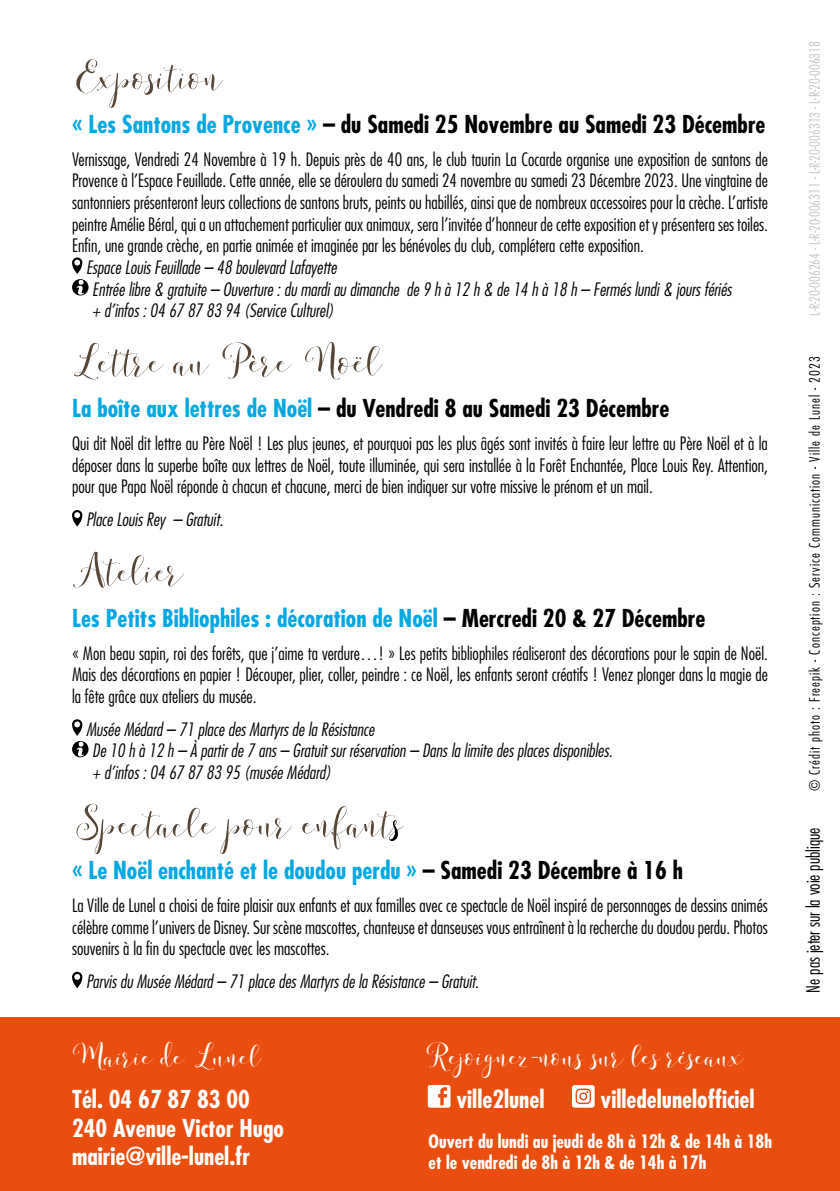
<style>
.page{position:relative;width:840px;height:1191px;background:#fff}
.page>*{position:absolute;margin:0;border:0;box-sizing:border-box;transform-origin:0 0}
.t1{font:64px "Storybook";color:#574635}
.t2{font:48px "Storybook";color:#fff}
.t3{font:700 condensed 24px "Futura";color:#000}
.t4{font:700 condensed 24px "Futura";color:#00a7e2}
.t5{font:700 condensed 24px/28.8px "Futura";color:#fff}
.t6{font:300 condensed 18px/21.6px "Futura";color:#000;text-align:justify}
.t7{font:italic 300 condensed 18px/21.6px "Futura";color:#000}
.t8{font:700 condensed 18px/21.6px "Futura";color:#fff}
.t9{font:300 condensed 14px "Futura";letter-spacing:.075em;color:#000}
.t10{font:300 condensed 14px "Futura";color:#c6c6c6}
.s1{color:#00a7e2}
.s2{color:#000}
</style>
<div class="page">
<svg style="left:72px;top:257px;width:10px;height:17px"></svg>
<div style="left:72px;top:279px;width:16px;height:16px;background:#000;border-radius:50%"></div>
<svg style="left:77px;top:280px;width:7px;height:15px"></svg>
<svg style="left:72px;top:510px;width:10px;height:16px"></svg>
<svg style="left:72px;top:719px;width:10px;height:16px"></svg>
<div style="left:72px;top:741px;width:16px;height:16px;background:#000;border-radius:50%"></div>
<svg style="left:77px;top:741px;width:7px;height:15px"></svg>
<svg style="left:72px;top:971px;width:10px;height:17px"></svg>
<div style="left:0;top:1017px;width:839px;height:174px;background:#e94e0f"></div>
<svg style="left:427px;top:1085px;width:23px;height:22px"></svg>
<svg style="left:572px;top:1085px;width:22px;height:22px"></svg>
<h1 class="t1" style="left:72px;top:33px;width:152px">Exposition</h1>
<h3 class="t3" style="left:72px;top:113px;width:694px"><span class="s1">« Les Santons de Provence »</span> – du Samedi 25 Novembre au Samedi 23 Décembre</h3>
<p class="t6" style="left:72px;top:148px;width:697px">Vernissage, Vendredi 24 Novembre à 19 h. Depuis près de 40 ans, le club taurin La Cocarde organise une exposition de santons de Provence à l’Espace Feuillade. Cette année, elle se déroulera du samedi 24 novembre au samedi 23 Décembre 2023. Une vingtaine de santonniers présenteront leurs collections de santons bruts, peints ou habillés, ainsi que de nombreux accessoires pour la crèche. L’artiste peintre Amélie Béral, qui a un attachement particulier aux animaux, sera l’invitée d’honneur de cette exposition et y présentera ses toiles.<br>Enfin, une grande crèche, en partie animée et imaginée par les bénévoles du club, complétera cette exposition.</p>
<p class="t7" style="left:92px;top:256px;width:640px;text-indent:-6px">Espace Louis Feuillade – 48 boulevard Lafayette<br>Entrée libre &amp; gratuite – Ouverture : du mardi au dimanche de 9 h à 12 h &amp; de 14 h à 18 h – Fermés lundi &amp; jours fériés + d’infos : 04 67 87 83 94 (Service Culturel)</p>
<h1 class="t1" style="left:72px;top:318px;width:311px">Lettre au Père Noël</h1>
<h3 class="t3" style="left:72px;top:398px;width:598px"><span class="s1">La boîte aux lettres de Noël</span> – du Vendredi 8 au Samedi 23 Décembre</h3>
<p class="t6" style="left:72px;top:433px;width:697px">Qui dit Noël dit lettre au Père Noël ! Les plus jeunes, et pourquoi pas les plus âgés sont invités à faire leur lettre au Père Noël et à la déposer dans la superbe boîte aux lettres de Noël, toute illuminée, qui sera installée à la Forêt Enchantée, Place Louis Rey. Attention, pour que Papa Noël réponde à chacun et chacune, merci de bien indiquer sur votre missive le prénom et un mail.</p>
<p class="t7" style="left:86px;top:509px;width:138px">Place Louis Rey – Gratuit.</p>
<h1 class="t1" style="left:72px;top:527px;width:113px">Atelier</h1>
<h3 class="t4" style="left:72px;top:607px;width:634px">Les Petits Bibliophiles : décoration de Noël <span class="s2">– Mercredi 20 &amp; 27 Décembre</span></h3>
<p class="t6" style="left:72px;top:642px;width:697px">« Mon beau sapin, roi des forêts, que j’aime ta verdure…! » Les petits bibliophiles réaliseront des décorations pour le sapin de Noël.<br>Mais des décorations en papier ! Découper, plier, coller, peindre : ce Noël, les enfants seront créatifs ! Venez plonger dans la magie de la fête grâce aux ateliers du musée.</p>
<p class="t7" style="left:92px;top:718px;width:521px;text-indent:-6px">Musée Médard – 71 place des Martyrs de la Résistance<br>De 10 h à 12 h – À partir de 7 ans – Gratuit sur réservation – Dans la limite des places disponibles. + d’infos : 04 67 87 83 95 (musée Médard)</p>
<h1 class="t1" style="left:72px;top:779px;width:332px">Spectacle pour enfant<span class="s2">s</span></h1>
<h3 class="t4" style="left:72px;top:859px;width:612px">« Le Noël enchanté et le doudou perdu » <span class="s2">– Samedi 23 Décembre à 16 h</span></h3>
<p class="t6" style="left:72px;top:894px;width:697px">La Ville de Lunel a choisi de faire plaisir aux enfants et aux familles avec ce spectacle de Noël inspiré de personnages de dessins animés célèbre comme l’univers de Disney. Sur scène mascottes, chanteuse et danseuses vous entraînent à la recherche du doudou perdu. Photos souvenirs à la fin du spectacle avec les mascottes.</p>
<p class="t7" style="left:86px;top:970px;width:394px">Parvis du Musée Médard – 71 place des Martyrs de la Résistance – Gratuit.</p>
<h2 class="t2" style="left:72px;top:1023px;width:191px">Mairie de Lunel</h2>
<h3 class="t5" style="left:72px;top:1086px;width:213px">Tél. 04 67 87 83 00<br>240 Avenue Victor Hugo mairie@ville-lunel.fr</h3>
<h2 class="t2" style="left:427px;top:1023px;width:317px">Rejoignez-nous sur les réseaux</h2>
<h3 class="t5" style="left:456px;top:1086px;width:89px">ville2lunel</h3>
<h3 class="t5" style="left:600px;top:1086px;width:155px">villedelunelofficiel</h3>
<p class="t8" style="left:428px;top:1131px;width:344px">Ouvert du lundi au jeudi de 8h à 12h &amp; de 14h à 18h et le vendredi de 8h à 12h &amp; de 14h à 17h</p>
<p class="t10" style="left:806px;top:315px;width:276px;rotate:-90deg">L-R-20-006264 - L-R-20-006311 - L-R-20-006313 - L-R-20-006318</p>
<p class="t9" style="left:806px;top:791px;width:437px;rotate:-90deg">© Crédit photo : Freepik - Conception : Service Communication - Ville de Lunel - 2023</p>
<p class="t6" style="left:802px;top:992px;width:166px;rotate:-90deg">Ne pas jeter sur la voie publique</p>
</div>
